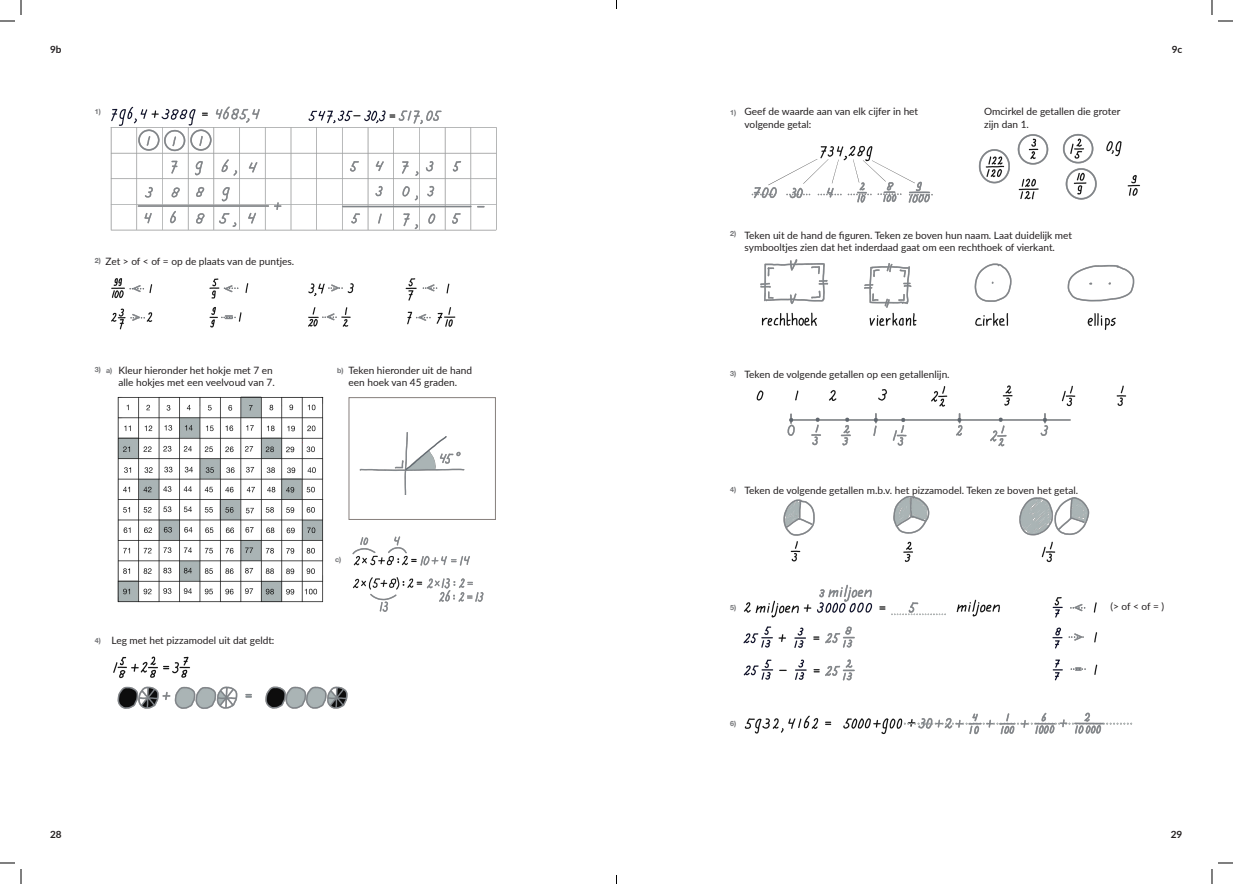
<style>
.page{position:relative;width:1233px;height:884px;background:#fff}
.page>*{position:absolute;margin:0;border:0;box-sizing:border-box;transform-origin:0 0}
.OPDRACHT{font:10.1px/12.1px "Lato";color:#231f20}
.t1{font:700 10px "Lato";color:#231f20}
.verantwoording_kop{font:700 7.1px "Helvetica Neue";color:#717275}
</style>
<div class="page">
<img style="left:110px;top:106px;width:387px;height:224px">
<img style="left:117px;top:396px;width:207px;height:207px">
<img style="left:113px;top:656px;width:235px;height:53px">
<img style="left:359px;top:432px;width:106px;height:62px">
<img style="left:352px;top:536px;width:132px;height:76px">
<img style="left:743px;top:133px;width:397px;height:602px">
<div style="left:348px;top:397px;width:148px;height:123px;border:1px solid #867f7c"></div>
<svg style="left:1218px;top:20px;width:15px;height:2px"></svg>
<svg style="left:1218px;top:862px;width:15px;height:2px"></svg>
<svg style="left:0;top:0;width:22px;height:22px"></svg>
<svg style="left:0;top:862px;width:22px;height:22px"></svg>
<svg style="left:1211px;top:0;width:1px;height:15px"></svg>
<svg style="left:1211px;top:869px;width:1px;height:15px"></svg>
<p class="t1" style="left:50px;top:42px;width:13px">9b</p>
<p class="t1" style="left:1171px;top:42px;width:12px">9c</p>
<p class="verantwoording_kop" style="left:95px;top:106px;width:8px">1)</p>
<p class="verantwoording_kop" style="left:730px;top:106px;width:8px">1)</p>
<p class="OPDRACHT" style="left:744px;top:105px;width:175px">Geef de waarde aan van elk cijfer in het volgende getal:</p>
<p class="OPDRACHT" style="left:984px;top:105px;width:138px">Omcirkel de getallen die groter zijn dan 1.</p>
<p class="OPDRACHT" style="left:106px;top:255px;width:190px">Zet &gt; of &lt; of = op de plaats van de puntjes.</p>
<p class="verantwoording_kop" style="left:95px;top:255px;width:8px">2)</p>
<p class="OPDRACHT" style="left:118px;top:364px;width:158px">Kleur hieronder het hokje met 7 en alle hokjes met een veelvoud van 7.</p>
<p class="OPDRACHT" style="left:348px;top:364px;width:125px">Teken hieronder uit de hand een hoek van 45 graden.</p>
<p class="verantwoording_kop" style="left:95px;top:364px;width:8px">3)</p>
<p class="verantwoording_kop" style="left:106px;top:364px;width:8px">a)</p>
<p class="verantwoording_kop" style="left:337px;top:364px;width:8px">b)</p>
<p class="verantwoording_kop" style="left:95px;top:635px;width:8px">4)</p>
<p class="OPDRACHT" style="left:112px;top:634px;width:164px">Leg met het pizzamodel uit dat geldt:</p>
<p class="verantwoording_kop" style="left:335px;top:554px;width:8px">c)</p>
<p class="verantwoording_kop" style="left:730px;top:227px;width:8px">2)</p>
<p class="OPDRACHT" style="left:744px;top:228px;width:329px">Teken uit de hand de figuren. Teken ze boven hun naam. Laat duidelijk met symbooltjes zien dat het inderdaad gaat om een rechthoek of vierkant.</p>
<p class="verantwoording_kop" style="left:730px;top:368px;width:8px">3)</p>
<p class="OPDRACHT" style="left:744px;top:367px;width:207px">Teken de volgende getallen op een getallenlijn.</p>
<p class="verantwoording_kop" style="left:730px;top:484px;width:8px">4)</p>
<p class="OPDRACHT" style="left:744px;top:483px;width:335px">Teken de volgende getallen m.b.v. het pizzamodel. Teken ze boven het getal.</p>
<p class="verantwoording_kop" style="left:730px;top:602px;width:8px">5)</p>
<p class="OPDRACHT" style="left:1110px;top:600px;width:55px">(&gt; of &lt; of = )</p>
<p class="verantwoording_kop" style="left:730px;top:718px;width:8px">6)</p>
<p class="t1" style="left:50px;top:827px;width:13px">28</p>
<p class="t1" style="left:1170px;top:827px;width:13px">29</p>
</div>
